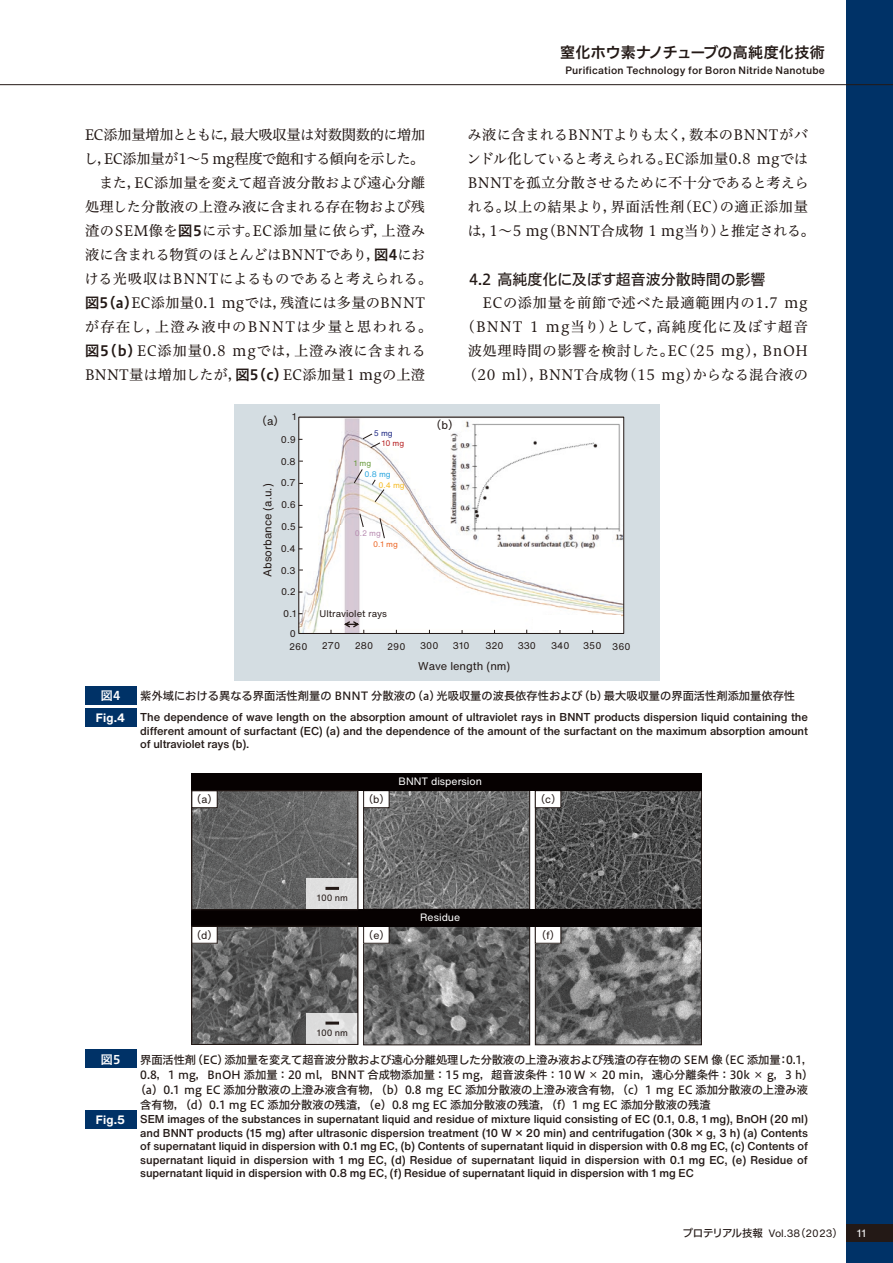
<style>
.page{position:relative;width:893px;height:1263px;background:#fff}
.page>*{position:absolute;margin:0;border:0;box-sizing:border-box;transform-origin:0 0}
.t1{font:15px "Hiragino UD Sans F Std N W5";color:#231916}
.t2{font:15px "Hiragino UD Sans F Std N W6";letter-spacing:.005em;color:#231916}
.t3{font:14.25px/24px "Hiragino UD Serif Std N W4";letter-spacing:.02em;color:#231916}
.t4{font:14.25px/24px "Hiragino UD Serif Std N W4";letter-spacing:.045em;color:#231916;text-align:center}
.t5{font:700 12px "Helvetica Now Text";letter-spacing:.015em;color:#fff}
.t6{font:12px "Hiragino UD Sans F Std N W6";color:#fff}
.t7{font:500 11.25px/13.5px "Helvetica Now Text";letter-spacing:-.01em;color:#231916;text-align:justify}
.t8{font:11.25px "Hiragino UD Sans F Std N W5";color:#231916}
.t9{font:11.1px "Helvetica Now Text";color:#231916}
.t10{font:11.1px "Hiragino UD Sans F Std N W4";color:#231916}
.t11{font:500 10.5px "Helvetica Now Text";letter-spacing:.02em;color:#231916}
.t12{font:10.5px "Helvetica Now Text";color:#fff}
.t13{font:10.5px "Helvetica Now Text";color:#231916}
.t14{font:10.5px "Hiragino UD Sans F Std N W4";color:#231916}
.t15{font:9.6px "Helvetica Now Text";color:#231916}
.t16{font:9px "Helvetica Now Text";color:#231916}
.t17{font:7.95px "Helvetica Now Text";color:#2ca6df}
.t18{font:7.95px "Helvetica Now Text";color:#f6bc28}
.t19{font:7.95px "Helvetica Now Text";color:#b98eb2}
.t20{font:7.95px "Helvetica Now Text";color:#ec6828}
.t21{font:7.95px "Helvetica Now Text";color:#b72223}
.t22{font:7.95px "Helvetica Now Text";color:#1f2a84}
.t23{font:7.95px "Helvetica Now Text";color:#6a9b3e}
.s1{font-family:"Hiragino UD Sans F Std N W6"}
.s2{font-family:"Helvetica Now Text"}
.s3{font-family:"Hiragino UD Sans F Std N W5"}
.s4{font-family:"Hiragino UD Sans F Std N W4"}
</style>
<div class="page">
<div style="left:846px;top:85px;width:47px;height:1178px;background:#003267"></div>
<div style="left:846px;top:0;width:47px;height:85px;background:#003267"></div>
<hr style="left:0;top:84px;width:893px;height:1px;background:#231916">
<div style="left:234px;top:404px;width:425px;height:276px;background:#d4dde2"></div>
<img style="left:300px;top:419px;width:322px;height:213px">
<div style="left:298px;top:417px;width:326px;height:217px;border:1px solid #231916"></div>
<svg style="left:362px;top:433px;width:19px;height:16px"></svg>
<svg style="left:353px;top:468px;width:10px;height:16px"></svg>
<svg style="left:371px;top:479px;width:14px;height:24px"></svg>
<svg style="left:359px;top:513px;width:5px;height:15px"></svg>
<svg style="left:379px;top:517px;width:6px;height:22px"></svg>
<div style="left:533px;top:616px;width:87px;height:14px;background:#fff"></div>
<img style="left:450px;top:420px;width:172px;height:129px">
<svg style="left:344px;top:621px;width:20px;height:13px"></svg>
<div style="left:85px;top:686px;width:51px;height:18px;background:#003267"></div>
<div style="left:85px;top:708px;width:51px;height:19px;background:#003267"></div>
<img style="left:537px;top:792px;width:163px;height:115px">
<div style="left:535px;top:790px;width:167px;height:119px;border:1px solid #231916"></div>
<img style="left:365px;top:792px;width:163px;height:115px">
<div style="left:363px;top:790px;width:167px;height:119px;border:1px solid #231916"></div>
<img style="left:193px;top:792px;width:163px;height:116px">
<img style="left:193px;top:928px;width:163px;height:115px">
<img style="left:365px;top:928px;width:163px;height:115px">
<div style="left:363px;top:926px;width:167px;height:119px;border:1px solid #231916"></div>
<img style="left:537px;top:928px;width:163px;height:115px">
<div style="left:535px;top:926px;width:167px;height:119px;border:1px solid #231916"></div>
<div style="left:307px;top:878px;width:51px;height:32px;background:#dfdfdf"></div>
<hr style="left:325px;top:887px;width:14px;height:3px;background:#231916">
<div style="left:307px;top:1013px;width:51px;height:31px;background:linear-gradient(to right,#ddd,#e1e1e1)"></div>
<hr style="left:325px;top:1021px;width:14px;height:3px;background:#231916">
<div style="left:192px;top:791px;width:25px;height:17px;background:#fff"></div>
<div style="left:191px;top:790px;width:26px;height:18px;border:1px solid #231916"></div>
<div style="left:192px;top:926px;width:25px;height:17px;background:#fff"></div>
<div style="left:364px;top:926px;width:25px;height:17px;background:#fff"></div>
<div style="left:363px;top:926px;width:26px;height:17px;border:1px solid #231916"></div>
<div style="left:535px;top:926px;width:26px;height:17px;background:#fff"></div>
<div style="left:535px;top:926px;width:26px;height:17px;border:1px solid #231916"></div>
<div style="left:364px;top:791px;width:25px;height:17px;background:#fff"></div>
<div style="left:363px;top:790px;width:26px;height:18px;border:1px solid #231916"></div>
<div style="left:535px;top:791px;width:26px;height:17px;background:#fff"></div>
<div style="left:535px;top:790px;width:26px;height:18px;border:1px solid #231916"></div>
<div style="left:191px;top:774px;width:511px;height:17px;background:#060101"></div>
<div style="left:191px;top:909px;width:511px;height:17px;background:#060101"></div>
<div style="left:191px;top:790px;width:167px;height:120px;border:1px solid #231916"></div>
<div style="left:191px;top:926px;width:167px;height:119px;border:1px solid #231916"></div>
<div style="left:85px;top:1050px;width:51px;height:18px;background:#003267"></div>
<div style="left:85px;top:1110px;width:51px;height:18px;background:#003267"></div>
<div style="left:846px;top:1225px;width:47px;height:17px;background:#231916"></div>
<h1 class="t2" style="left:560px;top:41px;width:266px">窒化ホウ素ナノチューブの高純度化技術</h1>
<p class="t11" style="left:565px;top:63px;width:261px">Purification Technology for Boron Nitride Nanotube</p>
<p class="t3" style="left:84px;top:122px;width:350px">EC添加量増加とともに，最大吸収量は対数関数的に増加し，EC添加量が1～5 mg程度で飽和する傾向を示した。　また，EC添加量を変えて超音波分散および遠心分離処理した分散液の上澄み液に含まれる存在物および残渣のSEM像を<span class="s1">図5</span>に示す。EC添加量に依らず，上澄み液に含まれる物質のほとんどはBNNTであり，<span class="s1">図4</span>における光吸収はBNNTによるものであると考えられる。<span class="s1">図5（a）</span>EC添加量0.1 mgでは，残渣には多量のBNNTが存在し，上澄み液中のBNNTは少量と思われる。<span class="s1">図5（b）</span>EC添加量0.8 mgでは，上澄み液に含まれる<br>BNNT量は増加したが，<span class="s1">図5（c）</span>EC添加量1 mgの上澄</p>
<p class="t3" style="left:467px;top:122px;width:349px">み液に含まれるBNNTよりも太く，数本のBNNTがバンドル化していると考えられる。EC添加量0.8 mgでは<br>BNNTを孤立分散させるために不十分であると考えられる。以上の結果より，界面活性剤（EC）の適正添加量は，1～5 mg（BNNT合成物 1 mg当り）と推定される。</p>
<h1 class="t1" style="left:469px;top:268px;width:298px">4.2 高純度化に及ぼす超音波分散時間の影響</h1>
<p class="t4" style="left:461px;top:290px;width:349px">　ECの添加量を前節で述べた最適範囲内の1.7 mg（BNNT 1 mg当り）として，高純度化に及ぼす超音波処理時間の影響を検討した。EC（25 mg），BnOH（20 ml），BNNT合成物（15 mg）からなる混合液の</p>
<p class="t15" style="left:292px;top:410px;width:6px">1</p>
<p class="t10" style="left:256px;top:412px;width:30px">（<span class="s2">a</span>）</p>
<p class="t10" style="left:430px;top:417px;width:30px">（<span class="s2">b</span>）</p>
<p class="t22" style="left:374px;top:428px;width:20px">5 mg</p>
<p class="t17" style="left:364px;top:469px;width:28px">0.8 mg</p>
<p class="t15" style="left:281px;top:433px;width:16px">0.9</p>
<p class="t21" style="left:382px;top:438px;width:24px">10 mg</p>
<p class="t15" style="left:281px;top:455px;width:16px">0.8</p>
<p class="t23" style="left:354px;top:458px;width:19px">1 mg</p>
<p class="t15" style="left:281px;top:476px;width:16px">0.7</p>
<p class="t18" style="left:378px;top:479px;width:28px">0.4 mg</p>
<p class="t9" style="left:260px;top:577px;width:95px;rotate:-90deg">Absorbance (a.u.)</p>
<p class="t15" style="left:281px;top:498px;width:16px">0.6</p>
<p class="t15" style="left:281px;top:520px;width:16px">0.5</p>
<p class="t19" style="left:355px;top:527px;width:28px">0.2 mg</p>
<p class="t20" style="left:373px;top:538px;width:26px">0.1 mg</p>
<p class="t15" style="left:281px;top:542px;width:16px">0.4</p>
<p class="t15" style="left:281px;top:564px;width:16px">0.3</p>
<p class="t15" style="left:281px;top:585px;width:16px">0.2</p>
<p class="t15" style="left:283px;top:607px;width:15px">0.1</p>
<p class="t15" style="left:290px;top:627px;width:8px">0</p>
<p class="t15" style="left:319px;top:607px;width:69px">Ultraviolet rays</p>
<p class="t15" style="left:289px;top:640px;width:20px">260</p>
<p class="t15" style="left:322px;top:639px;width:20px">270</p>
<p class="t15" style="left:355px;top:639px;width:20px">280</p>
<p class="t15" style="left:387px;top:640px;width:20px">290</p>
<p class="t15" style="left:420px;top:639px;width:20px">300</p>
<p class="t15" style="left:453px;top:639px;width:18px">310</p>
<p class="t15" style="left:485px;top:639px;width:20px">320</p>
<p class="t15" style="left:518px;top:639px;width:20px">330</p>
<p class="t15" style="left:551px;top:639px;width:20px">340</p>
<p class="t15" style="left:583px;top:639px;width:49px">350 360</p>
<p class="t9" style="left:418px;top:659px;width:94px">Wave length (nm)</p>
<p class="t6" style="left:101px;top:686px;width:21px">図4</p>
<p class="t8" style="left:140px;top:687px;width:656px">紫外域における異なる界面活性剤量の BNNT 分散液の（a）光吸収量の波長依存性および（b）最大吸収量の界面活性剤添加量依存性</p>
<p class="t5" style="left:96px;top:709px;width:31px">Fig.4</p>
<p class="t7" style="left:140px;top:711px;width:669px">The dependence of wave length on the absorption amount of ultraviolet rays in BNNT products dispersion liquid containing the different amount of surfactant (EC) (a) and the dependence of the amount of the surfactant on the maximum absorption amount of ultraviolet rays (b).</p>
<p class="t14" style="left:191px;top:791px;width:28px">（<span class="s2">a</span>）</p>
<p class="t12" style="left:398px;top:774px;width:85px">BNNT dispersion</p>
<p class="t14" style="left:363px;top:791px;width:29px">（<span class="s2">b</span>）</p>
<p class="t14" style="left:535px;top:791px;width:28px">（<span class="s2">c</span>）</p>
<p class="t16" style="left:317px;top:892px;width:33px">100 nm</p>
<p class="t12" style="left:420px;top:911px;width:42px">Residue</p>
<p class="t14" style="left:191px;top:927px;width:29px">（<span class="s2">d</span>）</p>
<p class="t14" style="left:363px;top:927px;width:29px">（<span class="s2">e</span>）</p>
<p class="t14" style="left:536px;top:927px;width:26px">（<span class="s2">f</span>）</p>
<p class="t16" style="left:317px;top:1027px;width:33px">100 nm</p>
<p class="t6" style="left:101px;top:1050px;width:21px">図5</p>
<p class="t8" style="left:140px;top:1051px;width:675px">界面活性剤（EC）添加量を変えて超音波分散および遠心分離処理した分散液の上澄み液および残渣の存在物の SEM 像（EC 添加量：0.1，</p>
<p class="t8" style="left:140px;top:1066px;width:675px">0.8，1 mg，BnOH 添加量：20 ml，BNNT 合成物添加量：15 mg，超音波条件：10 W × 20 min，遠心分離条件：30k × g，3 h）</p>
<p class="t8" style="left:135px;top:1081px;width:675px">（a）0.1 mg EC 添加分散液の上澄み液含有物，（b）0.8 mg EC 添加分散液の上澄み液含有物，（c）1 mg EC 添加分散液の上澄み液</p>
<p class="t8" style="left:140px;top:1096px;width:572px">含有物，（d）0.1 mg EC 添加分散液の残渣，（e）0.8 mg EC 添加分散液の残渣，（f）1 mg EC 添加分散液の残渣</p>
<p class="t5" style="left:96px;top:1111px;width:31px">Fig.5</p>
<p class="t7" style="left:140px;top:1112px;width:669px">SEM images of the substances in supernatant liquid and residue of mixture liquid consisting of EC (0.1, 0.8, 1 mg), BnOH (20 ml) and BNNT products (15 mg) after ultrasonic dispersion treatment (10 W × 20 min) and centrifugation (30k × g, 3 h) (a) Contents of supernatant liquid in dispersion with 0.1 mg EC, (b) Contents of supernatant liquid in dispersion with 0.8 mg EC, (c) Contents of supernatant liquid in dispersion with 1 mg EC, (d) Residue of supernatant liquid in dispersion with 0.1 mg EC, (e) Residue of supernatant liquid in dispersion with 0.8 mg EC, (f) Residue of supernatant liquid in dispersion with 1 mg EC</p>
<p class="t13" style="left:683px;top:1226px;width:162px"><span class="s3">プロテリアル技報</span> Vol.38<span class="s4">（</span>2023<span class="s4">）</span></p>
<p class="t12" style="left:857px;top:1226px;width:11px">11</p>
</div>
